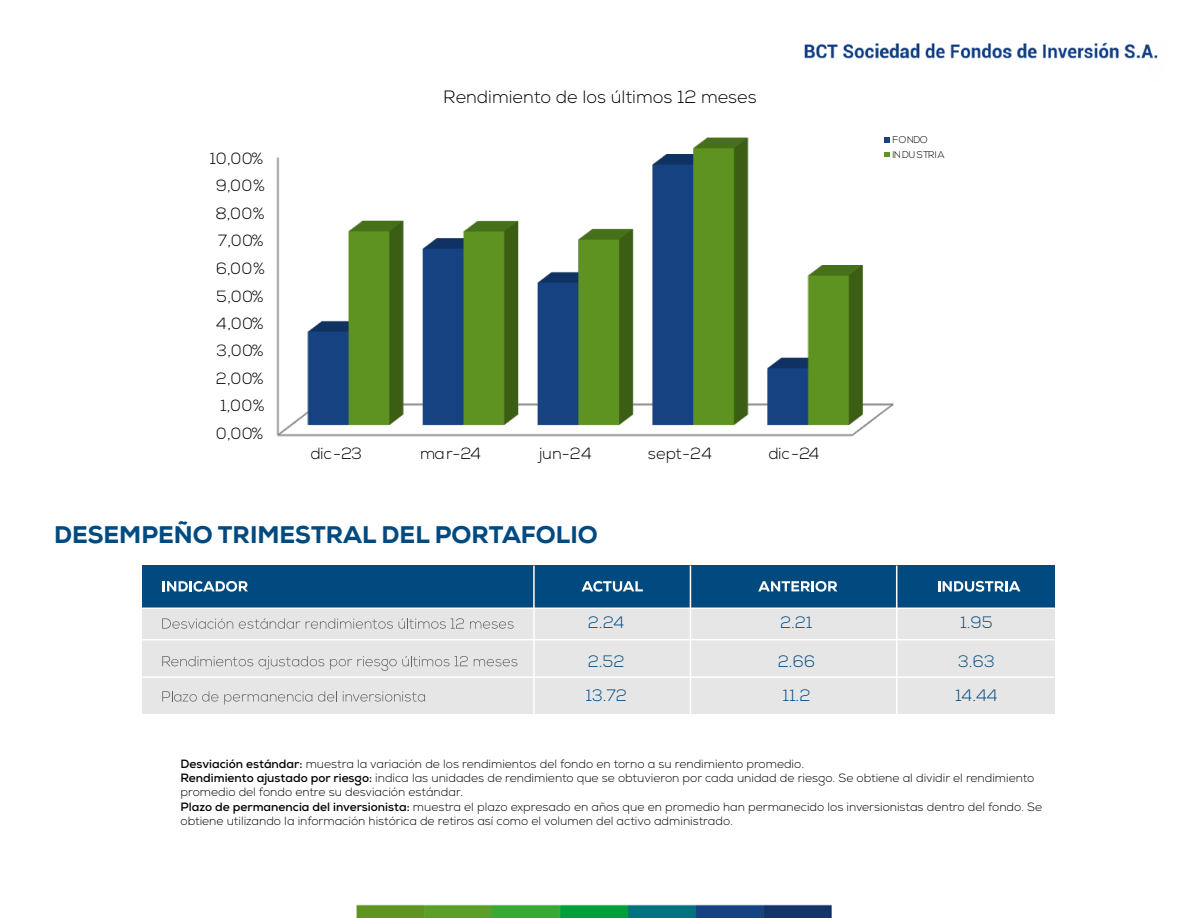
<style>
.page{position:relative;width:1188px;height:918px;background:#fff}
.page>*{position:absolute;margin:0;border:0;box-sizing:border-box;transform-origin:0 0}
.t1{font:800 24px "Nexa";color:#004a80}
.t2{font:300 17.85px "Nexa";color:#000}
.t3{font:300 16.5px/34px "Nexa";color:#004a80}
.t4{font:300 16.2px "Nexa";letter-spacing:.02em;color:#000}
.t5{font:300 12px/14.4px "Nexa";color:#000}
.t6{font:300 9.75px/14.5px "Nexa";letter-spacing:-.01em;color:#000}
.s1{font-weight:700}
</style>
<div class="page">
<img style="left:142px;top:42px;width:1016px;height:876px">
<div style="left:142px;top:566px;width:912px;height:148px;background:#e6e6e6"></div>
<div style="left:142px;top:566px;width:912px;height:42px;background:#004a80"></div>
<svg style="left:582px;top:581px;width:61px;height:11px"></svg>
<svg style="left:758px;top:581px;width:79px;height:11px"></svg>
<svg style="left:163px;top:581px;width:85px;height:11px"></svg>
<svg style="left:938px;top:581px;width:82px;height:11px"></svg>
<hr style="left:690px;top:566px;width:1px;height:149px;background:#fff">
<hr style="left:896px;top:566px;width:1px;height:149px;background:#fff">
<hr style="left:533px;top:566px;width:2px;height:149px;background:#fff">
<svg style="left:162px;top:618px;width:71px;height:11px"></svg>
<svg style="left:239px;top:618px;width:61px;height:11px"></svg>
<svg style="left:306px;top:618px;width:87px;height:11px"></svg>
<svg style="left:399px;top:618px;width:65px;height:11px"></svg>
<svg style="left:470px;top:621px;width:44px;height:8px"></svg>
<svg style="left:162px;top:656px;width:91px;height:10px"></svg>
<svg style="left:259px;top:656px;width:65px;height:13px"></svg>
<svg style="left:330px;top:656px;width:138px;height:15px"></svg>
<svg style="left:474px;top:659px;width:43px;height:7px"></svg>
<svg style="left:162px;top:691px;width:175px;height:13px"></svg>
<svg style="left:343px;top:691px;width:82px;height:11px"></svg>
<hr style="left:141px;top:608px;width:914px;height:1px;background:#fff">
<hr style="left:141px;top:639px;width:915px;height:1px;background:#fff">
<hr style="left:141px;top:676px;width:914px;height:2px;background:#fff">
<div style="left:194px;top:76px;width:782px;height:394px;background:#fff"></div>
<img style="left:276px;top:137px;width:618px;height:300px">
<svg style="left:885px;top:137px;width:5px;height:5px"></svg>
<svg style="left:885px;top:152px;width:5px;height:5px"></svg>
<h3 class="t4" style="left:209px;top:149px;width:55px">10,00%</h3>
<h3 class="t4" style="left:216px;top:176px;width:51px">9,00%</h3>
<h3 class="t4" style="left:215px;top:204px;width:51px">8,00%</h3>
<h3 class="t4" style="left:218px;top:231px;width:47px">7,00%</h3>
<h3 class="t4" style="left:216px;top:259px;width:51px">6,00%</h3>
<h3 class="t4" style="left:216px;top:287px;width:49px">5,00%</h3>
<h3 class="t4" style="left:216px;top:314px;width:49px">4,00%</h3>
<h3 class="t4" style="left:216px;top:341px;width:49px">3,00%</h3>
<h3 class="t4" style="left:216px;top:369px;width:49px">2,00%</h3>
<h3 class="t4" style="left:220px;top:396px;width:46px">1,00%</h3>
<h3 class="t4" style="left:216px;top:424px;width:49px">0,00%</h3>
<h2 class="t2" style="left:443px;top:86px;width:315px">Rendimiento de los últimos 12 meses</h2>
<h3 class="t4" style="left:310px;top:444px;width:53px">dic-23</h3>
<h3 class="t4" style="left:420px;top:444px;width:62px">mar-24</h3>
<h3 class="t4" style="left:539px;top:444px;width:54px">jun-24</h3>
<h3 class="t4" style="left:648px;top:444px;width:66px">sept-24</h3>
<h3 class="t4" style="left:768px;top:444px;width:53px">dic-24</h3>
<h1 class="t1" style="left:54px;top:520px;width:545px">DESEMPEÑO TRIMESTRAL DEL PORTAFOLIO</h1>
<p class="t6" style="left:892px;top:133px;width:54px">FONDO<br>INDUSTRIA</p>
<h3 class="t3" style="left:588px;top:606px;width:38px">2.24</h3>
<h3 class="t3" style="left:780px;top:606px;width:34px">2.21</h3>
<h3 class="t3" style="left:960px;top:606px;width:34px">1.95</h3>
<h3 class="t3" style="left:585px;top:645px;width:43px">2.52<br>13.72</h3>
<h3 class="t3" style="left:778px;top:645px;width:39px">2.66<br>11.2</h3>
<h3 class="t3" style="left:955px;top:645px;width:44px">3.63<br>14.44</h3>
<p class="t5" style="left:181px;top:757px;width:863px"><span class="s1">Desviación estándar:</span> muestra la variación de los rendimientos del fondo en torno a su rendimiento promedio.<br><span class="s1">Rendimiento ajustado por riesgo:</span> indica las unidades de rendimiento que se obtuvieron por cada unidad de riesgo. Se obtiene al dividir el rendimiento promedio del fondo entre su desviación estándar.<br><span class="s1">Plazo de permanencia del inversionista:</span> muestra el plazo expresado en años que en promedio han permanecido los inversionistas dentro del fondo. Se obtiene utilizando la información histórica de retiros así como el volumen del activo administrado.</p>
</div>
